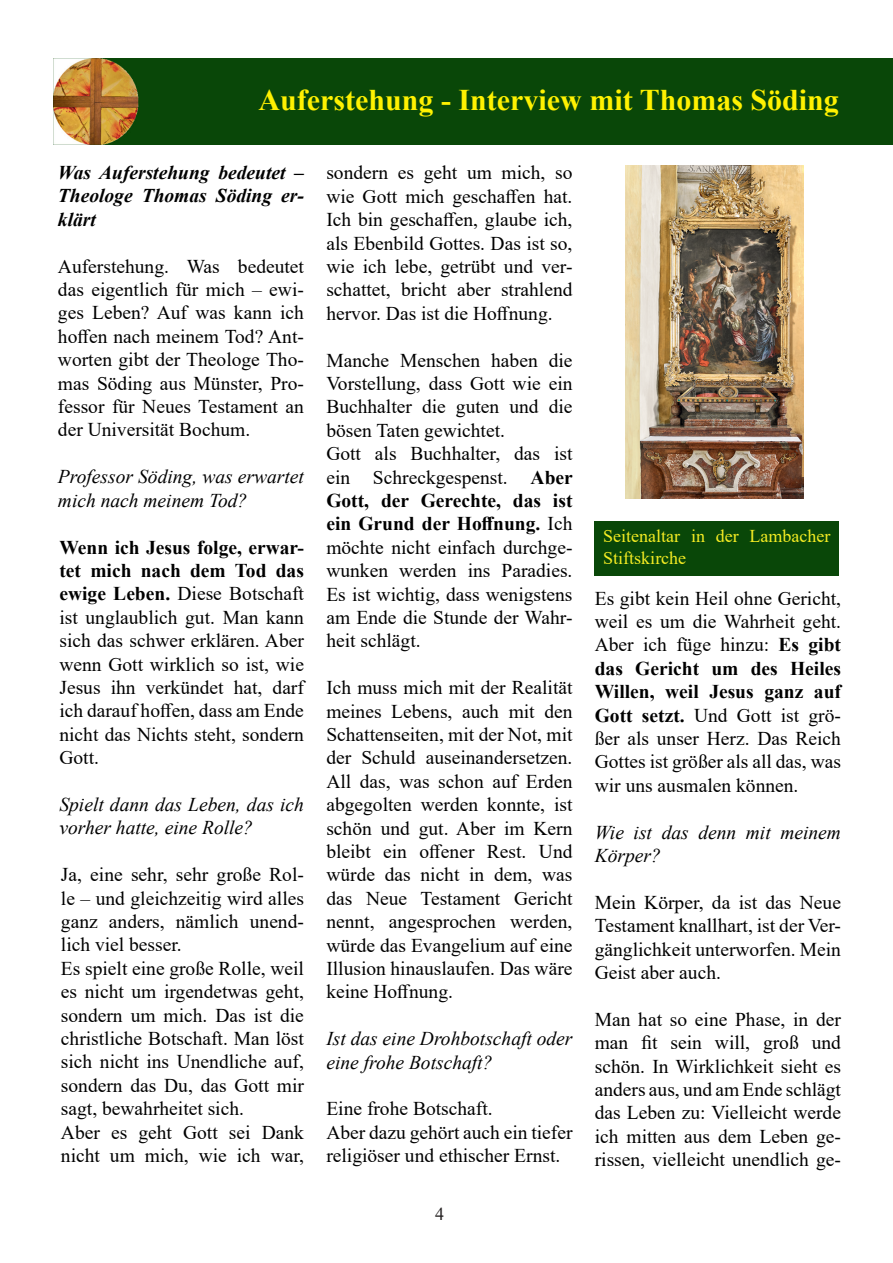
<style>
.page{position:relative;width:893px;height:1263px;background:#fff}
.page>*{position:absolute;margin:0;border:0;box-sizing:border-box;transform-origin:0 0}
.t1{font:700 30px "Times New Roman";color:#fff101}
.t2{font:19.5px/23.4px "Times New Roman";color:#000;text-align:justify}
.t3{font:italic 19.5px/23.4px "Times New Roman";color:#000}
.t4{font:italic 700 19.5px/23.4px "Times New Roman";color:#000;text-align:justify}
.t5{font:18px/21.6px "Times New Roman";color:#f4ec23}
.t6{font:18px "Times New Roman";color:#231f20}
.s1{font-weight:700}
</style>
<div class="page">
<img style="left:53px;top:59px;width:840px;height:85px">
<img style="left:625px;top:166px;width:178px;height:333px">
<div style="left:595px;top:521px;width:244px;height:55px;background:#094708"></div>
<p class="t1" style="left:259px;top:78px;width:582px">Auferstehung - Interview mit Thomas Söding</p>
<p class="t4" style="left:58px;top:160px;width:248px">Was Auferstehung bedeutet – Theologe Thomas Söding er&shy;klärt</p>
<p class="t2" style="left:58px;top:254px;width:248px">Auferstehung. Was bedeutet das eigentlich für mich – ewi&shy;ges Leben? Auf was kann ich hoffen nach meinem Tod? Ant&shy;worten gibt der Theologe Tho&shy;mas Söding aus Münster, Pro&shy;fessor für Neues Testament an der Universität Bochum.</p>
<p class="t3" style="left:58px;top:465px;width:248px">Professor Söding, was erwartet mich nach meinem Tod?</p>
<p class="t2" style="left:59px;top:535px;width:246px"><span class="s1">Wenn ich Jesus folge, erwar&shy;tet mich nach dem Tod das ewige Leben.</span> Diese Botschaft ist unglaublich gut. Man kann sich das schwer erklären. Aber wenn Gott wirklich so ist, wie Jesus ihn verkündet hat, darf ich darauf hoffen, dass am Ende nicht das Nichts steht, sondern Gott.</p>
<p class="t3" style="left:59px;top:792px;width:246px">Spielt dann das Leben, das ich vorher hatte, eine Rolle?</p>
<p class="t2" style="left:61px;top:862px;width:245px">Ja, eine sehr, sehr große Rol&shy;le – und gleichzeitig wird alles ganz anders, nämlich unend&shy;lich viel besser.</p>
<p class="t2" style="left:61px;top:956px;width:245px">Es spielt eine große Rolle, weil es nicht um irgendetwas geht, sondern um mich. Das ist die christliche Botschaft. Man löst sich nicht ins Unendliche auf, sondern das Du, das Gott mir sagt, bewahrheitet sich.</p>
<p class="t2" style="left:61px;top:1120px;width:245px">Aber es geht Gott sei Dank nicht um mich, wie ich war,</p>
<p class="t2" style="left:326px;top:161px;width:248px">sondern es geht um mich, so wie Gott mich geschaffen hat.<br>Ich bin geschaffen, glaube ich, als Ebenbild Gottes. Das ist so, wie ich lebe, getrübt und ver&shy;schattet, bricht aber strahlend hervor. Das ist die Hoffnung.</p>
<p class="t2" style="left:326px;top:348px;width:248px">Manche Menschen haben die Vorstellung, dass Gott wie ein Buchhalter die guten und die bösen Taten gewichtet.</p>
<p class="t2" style="left:326px;top:441px;width:248px">Gott als Buchhalter, das ist ein Schreckgespenst. <span class="s1">Aber Gott, der Gerechte, das ist ein Grund der Hoffnung.</span> Ich möchte nicht einfach durchge&shy;wunken werden ins Paradies.<br>Es ist wichtig, dass wenigstens am Ende die Stunde der Wahr&shy;heit schlägt.</p>
<p class="t2" style="left:326px;top:675px;width:248px">Ich muss mich mit der Realität meines Lebens, auch mit den Schattenseiten, mit der Not, mit der Schuld auseinandersetzen.<br>All das, was schon auf Erden abgegolten werden konnte, ist schön und gut. Aber im Kern bleibt ein offener Rest. Und würde das nicht in dem, was das Neue Testament Gericht nennt, angesprochen werden, würde das Evangelium auf eine Illusion hinauslaufen. Das wäre keine Hoffnung.</p>
<p class="t3" style="left:326px;top:1026px;width:248px">Ist das eine Drohbotschaft oder eine frohe Botschaft?</p>
<p class="t2" style="left:326px;top:1097px;width:168px">Eine frohe Botschaft.</p>
<p class="t2" style="left:326px;top:1120px;width:248px">Aber dazu gehört auch ein tiefer religiöser und ethischer Ernst.</p>
<p class="t6" style="left:435px;top:1201px;width:10px">4</p>
<p class="t5" style="left:603px;top:525px;width:229px">Seitenaltar in der Lambacher<br>Stiftskirche</p>
<p class="t2" style="left:595px;top:586px;width:248px">Es gibt kein Heil ohne Gericht, weil es um die Wahrheit geht.<br>Aber ich füge hinzu: <span class="s1">Es gibt das Gericht um des Heiles Willen, weil Jesus ganz auf Gott setzt.</span> Und Gott ist grö&shy;ßer als unser Herz. Das Reich Gottes ist größer als all das, was wir uns ausmalen können.</p>
<p class="t3" style="left:595px;top:820px;width:248px">Wie ist das denn mit meinem<br>Körper?</p>
<p class="t2" style="left:595px;top:890px;width:248px">Mein Körper, da ist das Neue Testament knallhart, ist der Ver&shy;gänglichkeit unterworfen. Mein Geist aber auch.</p>
<p class="t2" style="left:595px;top:1007px;width:248px">Man hat so eine Phase, in der man fit sein will, groß und schön. In Wirklichkeit sieht es anders aus, und am Ende schlägt das Leben zu: Vielleicht werde ich mitten aus dem Leben ge&shy;rissen, vielleicht unendlich ge-</p>
</div>
